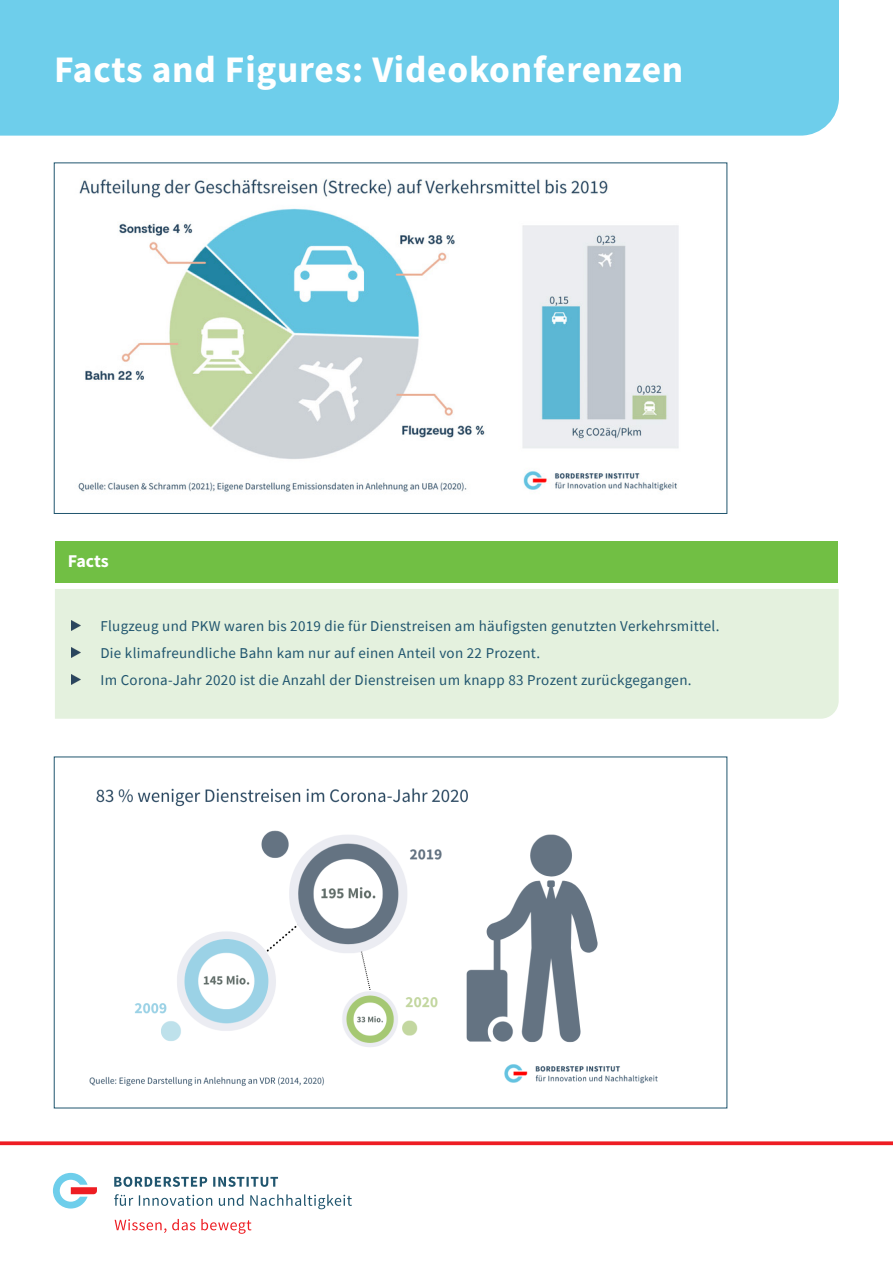
<style>
.page{position:relative;width:893px;height:1263px;background:#fff}
.page>*{position:absolute;margin:0;border:0;box-sizing:border-box;transform-origin:0 0}
.Titel{font:700 37.5px "Source Sans Pro";letter-spacing:.02em;color:#fff}
.Diagramm-Headline{font:700 18px "Source Sans Pro";letter-spacing:-.01em;color:#fff}
.Text{font:15px "Source Sans Pro";letter-spacing:.02em;color:#20556e}
</style>
<div class="page">
<svg style="left:115px;top:1219px;width:136px;height:15px"></svg>
<svg style="left:114px;top:1194px;width:238px;height:15px"></svg>
<svg style="left:114px;top:1177px;width:164px;height:10px"></svg>
<svg style="left:53px;top:1173px;width:44px;height:35px"></svg>
<svg style="left:0;top:1141px;width:893px;height:4px;background:#ef3338"></svg>
<div style="left:0;top:0;width:839px;height:136px;background:#6eceeb"></div>
<img style="left:78px;top:179px;width:601px;height:313px">
<img style="left:89px;top:788px;width:569px;height:298px">
<div style="left:55px;top:541px;width:783px;height:42px;background:#71bf44"></div>
<div style="left:55px;top:589px;width:784px;height:130px;background:#e4f1de"></div>
<svg style="left:72px;top:621px;width:8px;height:10px"></svg>
<svg style="left:72px;top:648px;width:8px;height:10px"></svg>
<svg style="left:72px;top:675px;width:8px;height:10px"></svg>
<p class="Titel" style="left:54px;top:44px;width:631px">Facts and Figures: Videokonferenzen</p>
<p class="Diagramm-Headline" style="left:68px;top:549px;width:43px">Facts</p>
<p class="Text" style="left:100px;top:616px;width:621px">Flugzeug und PKW waren bis 2019 die für Dienstreisen am häufigsten genutzten Verkehrsmittel.</p>
<p class="Text" style="left:100px;top:643px;width:441px">Die klimafreundliche Bahn kam nur auf einen Anteil von 22 Prozent.</p>
<p class="Text" style="left:100px;top:670px;width:593px">Im Corona-Jahr 2020 ist die Anzahl der Dienstreisen um knapp 83 Prozent zurückgegangen.</p>
</div>
